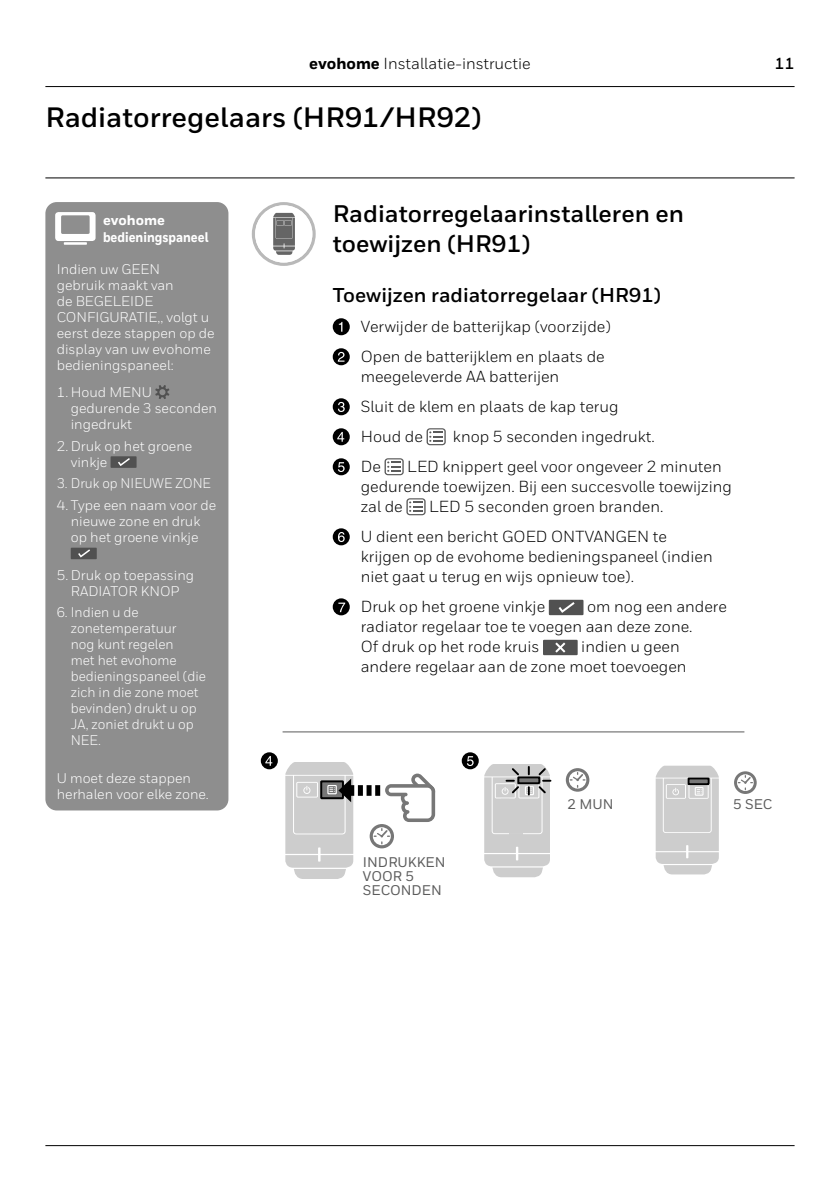
<style>
.page{position:relative;width:840px;height:1191px;background:#fff}
.page>*{position:absolute;margin:0;border:0;box-sizing:border-box;transform-origin:0 0}
.t1{font:700 28px "Honeywell Sans";color:#000}
.t2{font:700 24px/30px "Honeywell Sans";color:#000}
.t3{font:700 20px "Honeywell Sans";color:#000}
.t4{font:16px/20px "Honeywell Sans";color:#000}
.t5{font:700 16px "Honeywell Sans";color:#000}
.t6{font:14px/16px "Honeywell Sans";color:#fff}
.t7{font:14px/16px "Honeywell Sans";color:#fff;scale:.94 1}
.t8{font:500 14px/14px "Honeywell Sans";color:#5b5b5b}
.t9{font:800 14px/16.8px "Honeywell Sans";color:#fff}
.t10{font:14px "Honeywell Sans";color:#fff;scale:.92 1}
.s1{font-weight:800}
</style>
<div class="page">
<hr style="left:45px;top:177px;width:749px;height:1px;background:#000">
<hr style="left:45px;top:1145px;width:749px;height:1px;background:#000">
<svg style="left:332px;top:318px;width:17px;height:17px"></svg>
<svg style="left:338px;top:322px;width:4px;height:10px"></svg>
<svg style="left:332px;top:348px;width:17px;height:17px"></svg>
<svg style="left:337px;top:352px;width:7px;height:10px"></svg>
<svg style="left:332px;top:398px;width:17px;height:17px"></svg>
<svg style="left:338px;top:402px;width:6px;height:10px"></svg>
<div style="left:332px;top:428px;width:17px;height:17px;background:#000;border-radius:50%"></div>
<svg style="left:337px;top:432px;width:7px;height:10px"></svg>
<svg style="left:426px;top:428px;width:19px;height:17px"></svg>
<div style="left:332px;top:458px;width:17px;height:17px;background:#000;border-radius:50%"></div>
<svg style="left:338px;top:462px;width:6px;height:10px"></svg>
<svg style="left:384px;top:458px;width:19px;height:17px"></svg>
<svg style="left:406px;top:498px;width:19px;height:17px"></svg>
<svg style="left:332px;top:528px;width:17px;height:17px"></svg>
<svg style="left:338px;top:532px;width:6px;height:10px"></svg>
<div style="left:332px;top:598px;width:17px;height:17px;background:#000;border-radius:50%"></div>
<svg style="left:338px;top:602px;width:7px;height:10px"></svg>
<div style="left:548px;top:600px;width:35px;height:15px;background:#515151"></div>
<svg style="left:558px;top:602px;width:16px;height:11px"></svg>
<div style="left:542px;top:640px;width:35px;height:15px;background:#515151"></div>
<svg style="left:555px;top:642px;width:10px;height:10px"></svg>
<div style="left:45px;top:202px;width:183px;height:608px;background:#8e8e8e;border-radius:11px"></div>
<svg style="left:155px;top:385px;width:14px;height:14px"></svg>
<div style="left:110px;top:456px;width:26px;height:12px;background:#515151"></div>
<svg style="left:118px;top:458px;width:12px;height:8px"></svg>
<div style="left:71px;top:547px;width:26px;height:12px;background:#515151"></div>
<svg style="left:78px;top:549px;width:12px;height:8px"></svg>
<div style="left:55px;top:212px;width:40px;height:29px;background:#fff;border-radius:3px"></div>
<div style="left:61px;top:215px;width:29px;height:19px;background:#8e8e8e;border-radius:2px"></div>
<hr style="left:64px;top:242px;width:23px;height:3px;background:#fff">
<hr style="left:282px;top:731px;width:462px;height:1px;background:#5b5b5b">
<svg style="left:285px;top:762px;width:150px;height:117px"></svg>
<svg style="left:565px;top:768px;width:24px;height:23px"></svg>
<svg style="left:484px;top:764px;width:68px;height:113px;background:#ccc"></svg>
<svg style="left:734px;top:771px;width:22px;height:23px"></svg>
<svg style="left:655px;top:765px;width:63px;height:109px;background:#cfcfcf"></svg>
<div style="left:261px;top:752px;width:17px;height:17px;background:#000;border-radius:50%"></div>
<svg style="left:265px;top:756px;width:7px;height:9px"></svg>
<svg style="left:461px;top:752px;width:17px;height:17px"></svg>
<svg style="left:466px;top:756px;width:7px;height:10px"></svg>
<svg style="left:252px;top:202px;width:63px;height:64px"></svg>
<hr style="left:45px;top:86px;width:749px;height:1px;background:#000">
<p class="t4" style="left:309px;top:54px;width:223px"><span class="s1">evohome</span> Installatie-instructie</p>
<p class="t5" style="left:774px;top:54px;width:21px">11</p>
<h1 class="t1" style="left:45px;top:100px;width:437px">Radiatorregelaars (HR91/HR92)</h1>
<p class="t9" style="left:103px;top:212px;width:107px">evohome bedieningspaneel</p>
<p class="t6" style="left:57px;top:261px;width:159px">Indien uw GEEN<br>gebruik maakt van<br>de BEGELEIDE<br>CONFIGURATIE,, volgt u eerst deze stappen op de display van uw evohome bedieningspaneel:</p>
<p class="t6" style="left:71px;top:384px;width:148px;text-indent:-14px">1. Houd MENU gedurende 3 seconden ingedrukt</p>
<p class="t6" style="left:71px;top:438px;width:123px;text-indent:-14px">2. Druk op het groene vinkje</p>
<p class="t10" style="left:57px;top:475px;width:169px">3. Druk op NIEUWE ZONE</p>
<p class="t6" style="left:57px;top:497px;width:161px;text-align:center">4. Type een naam voor de nieuwe zone en druk<br>op het groene vinkje</p>
<p class="t6" style="left:57px;top:567px;width:139px;text-align:center">5. Druk op toepassing<br>RADIATOR KNOP</p>
<p class="t7" style="left:71px;top:604px;width:145px;text-indent:-14px">6. Indien u de zonetemperatuur<br>nog kunt regelen<br>met het evohome bedieningspaneel (die zich in die zone moet bevinden) drukt u op<br>JA, zoniet drukt u op<br>NEE.</p>
<p class="t6" style="left:57px;top:770px;width:153px">U moet deze stappen herhalen voor elke zone.</p>
<h2 class="t2" style="left:332px;top:199px;width:353px">Radiatorregelaarinstalleren en toewijzen (HR91)</h2>
<p class="t3" style="left:332px;top:283px;width:329px">Toewijzen radiatorregelaar (HR91)</p>
<p class="t4" style="left:360px;top:312px;width:251px;line-height:30px">Verwijder de batterijkap (voorzijde)<br>Open de batterijklem en plaats de</p>
<p class="t4" style="left:360px;top:362px;width:259px;line-height:30px">meegeleverde AA batterijen<br>Sluit de klem en plaats de kap terug<br>Houd de</p>
<p class="t4" style="left:452px;top:427px;width:203px">knop 5 seconden ingedrukt.</p>
<p class="t4" style="left:360px;top:457px;width:372px;text-indent:47px">LED knippert geel voor ongeveer 2 minuten gedurende toewijzen. Bij een succesvolle toewijzing zal de</p>
<p class="t4" style="left:360px;top:457px;width:22px">De</p>
<p class="t4" style="left:360px;top:492px;width:307px;line-height:30px;text-align:right">LED 5 seconden groen branden.<br>U dient een bericht GOED ONTVANGEN te</p>
<p class="t4" style="left:360px;top:547px;width:353px">krijgen op de evohome bedieningspaneel (indien niet gaat u terug en wijs opnieuw toe).</p>
<p class="t4" style="left:360px;top:597px;width:186px">Druk op het groene vinkje</p>
<p class="t4" style="left:360px;top:597px;width:367px;text-indent:226px">om nog een andere radiator regelaar toe te voegen aan deze zone.<br>Of druk op het rode kruis</p>
<p class="t4" style="left:360px;top:637px;width:327px;text-indent:220px">indien u geen andere regelaar aan de zone moet toevoegen</p>
<p class="t8" style="left:363px;top:855px;width:84px">INDRUKKEN<br>VOOR 5<br>SECONDEN</p>
<p class="t8" style="left:567px;top:798px;width:47px">2 MUN</p>
<p class="t8" style="left:732px;top:798px;width:41px">5 SEC</p>
</div>
